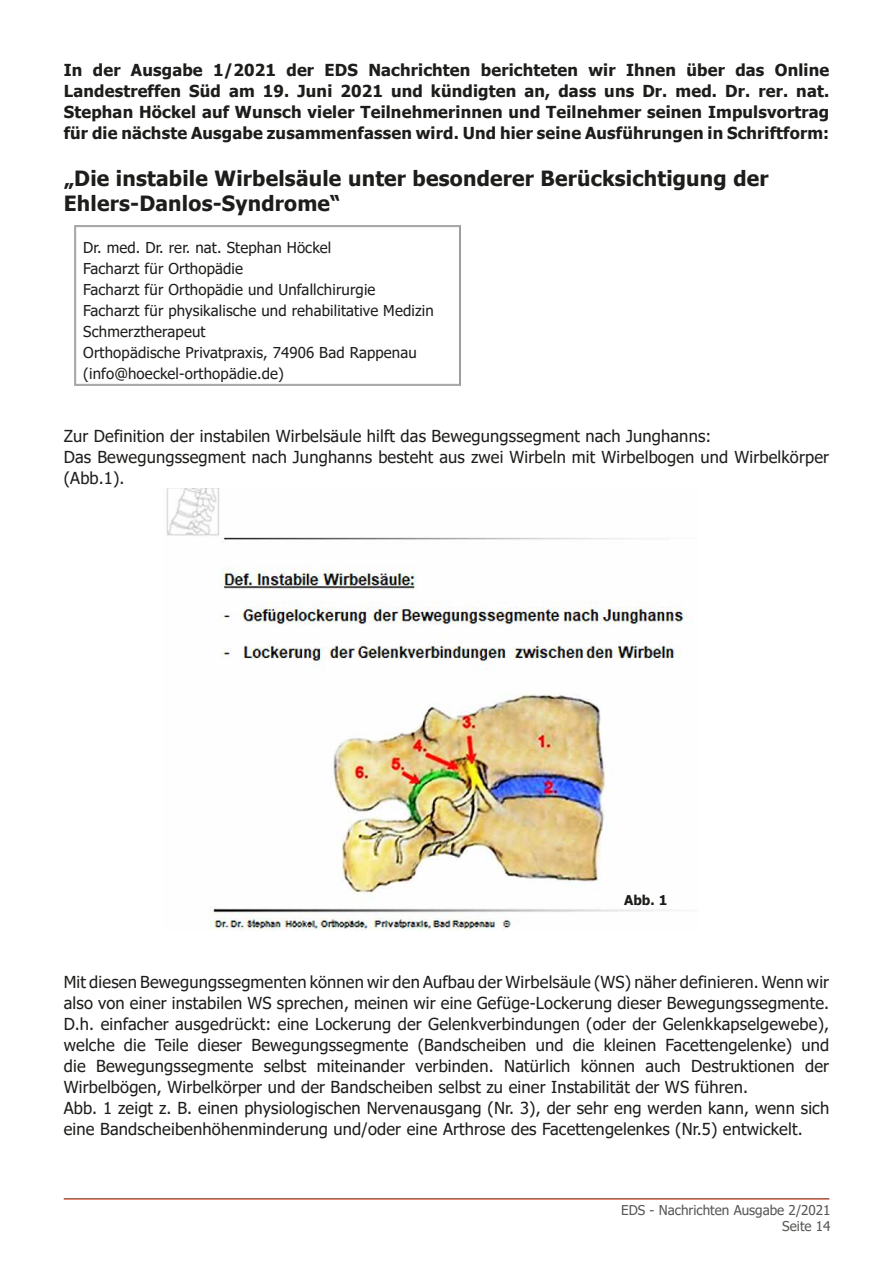
<style>
.page{position:relative;width:893px;height:1263px;background:#fff}
.page>*{position:absolute;margin:0;border:0;box-sizing:border-box;transform-origin:0 0}
.t1{font:700 21px/25.2px "Tahoma";letter-spacing:.01em;color:#1d1d1b}
.t2{font:16.5px/21px "Tahoma";letter-spacing:.01em;color:#1d1d1b}
.t3{font:700 16.5px/21px "Tahoma";letter-spacing:.01em;color:#1d1d1b;text-align:justify}
.t4{font:15px/21px "Tahoma";letter-spacing:.01em;color:#1d1d1b}
.t5{font:13.5px/16.2px "Tahoma";color:#575756;text-align:right}
.t6{font:700 13.5px "Tahoma";color:#1d1d1b}
</style>
<div class="page">
<hr style="left:64px;top:1198px;width:765px;height:2px;background:#ed7153">
<img style="left:166px;top:488px;width:524px;height:442px">
<svg style="left:74px;top:225px;width:387px;height:161px"></svg>
<div style="left:75px;top:226px;width:385px;height:159px;border:1px solid #9d9d9d"></div>
<p class="t3" style="left:64px;top:61px;width:767px">In der Ausgabe 1/2021 der EDS Nachrichten berichteten wir Ihnen über das Online Landestreffen Süd am 19. Juni 2021 und kündigten an, dass uns Dr. med. Dr. rer. nat.<br>Stephan Höckel auf Wunsch vieler Teilnehmerinnen und Teilnehmer seinen Impulsvortrag für die nächste Ausgabe zusammenfassen wird. Und hier seine Ausführungen in Schriftform:</p>
<p class="t1" style="left:64px;top:166px;width:706px">„Die instabile Wirbelsäule unter besonderer Berücksichtigung der<br>Ehlers-Danlos-Syndrome“</p>
<p class="t4" style="left:83px;top:238px;width:352px">Dr. med. Dr. rer. nat. Stephan Höckel<br>Facharzt für Orthopädie<br>Facharzt für Orthopädie und Unfallchirurgie Facharzt für physikalische und rehabilitative Medizin Schmerztherapeut<br>Orthopädische Privatpraxis, 74906 Bad Rappenau (info@hoeckel-orthopädie.de)</p>
<p class="t2" style="left:64px;top:426px;width:767px">Zur Definition der instabilen Wirbelsäule hilft das Bewegungssegment nach Junghanns:<br>Das Bewegungssegment nach Junghanns besteht aus zwei Wirbeln mit Wirbelbogen und Wirbelkörper (Abb.1).</p>
<p class="t6" style="left:624px;top:890px;width:45px">Abb. 1</p>
<p class="t2" style="left:64px;top:972px;width:767px">Mit diesen Bewegungssegmenten können wir den Aufbau der Wirbelsäule (WS) näher definieren. Wenn wir also von einer instabilen WS sprechen, meinen wir eine Gefüge-Lockerung dieser Bewegungssegmente.<br>D.h. einfacher ausgedrückt: eine Lockerung der Gelenkverbindungen (oder der Gelenkkapselgewebe), welche die Teile dieser Bewegungssegmente (Bandscheiben und die kleinen Facettengelenke) und die Bewegungssegmente selbst miteinander verbinden. Natürlich können auch Destruktionen der Wirbelbögen, Wirbelkörper und der Bandscheiben selbst zu einer Instabilität der WS führen.<br>Abb. 1 zeigt z. B. einen physiologischen Nervenausgang (Nr. 3), der sehr eng werden kann, wenn sich eine Bandscheibenhöhenminderung und/oder eine Arthrose des Facettengelenkes (Nr.5) entwickelt.</p>
<p class="t5" style="left:621px;top:1202px;width:211px">EDS - Nachrichten Ausgabe 2/2021<br>Seite 14</p>
</div>
